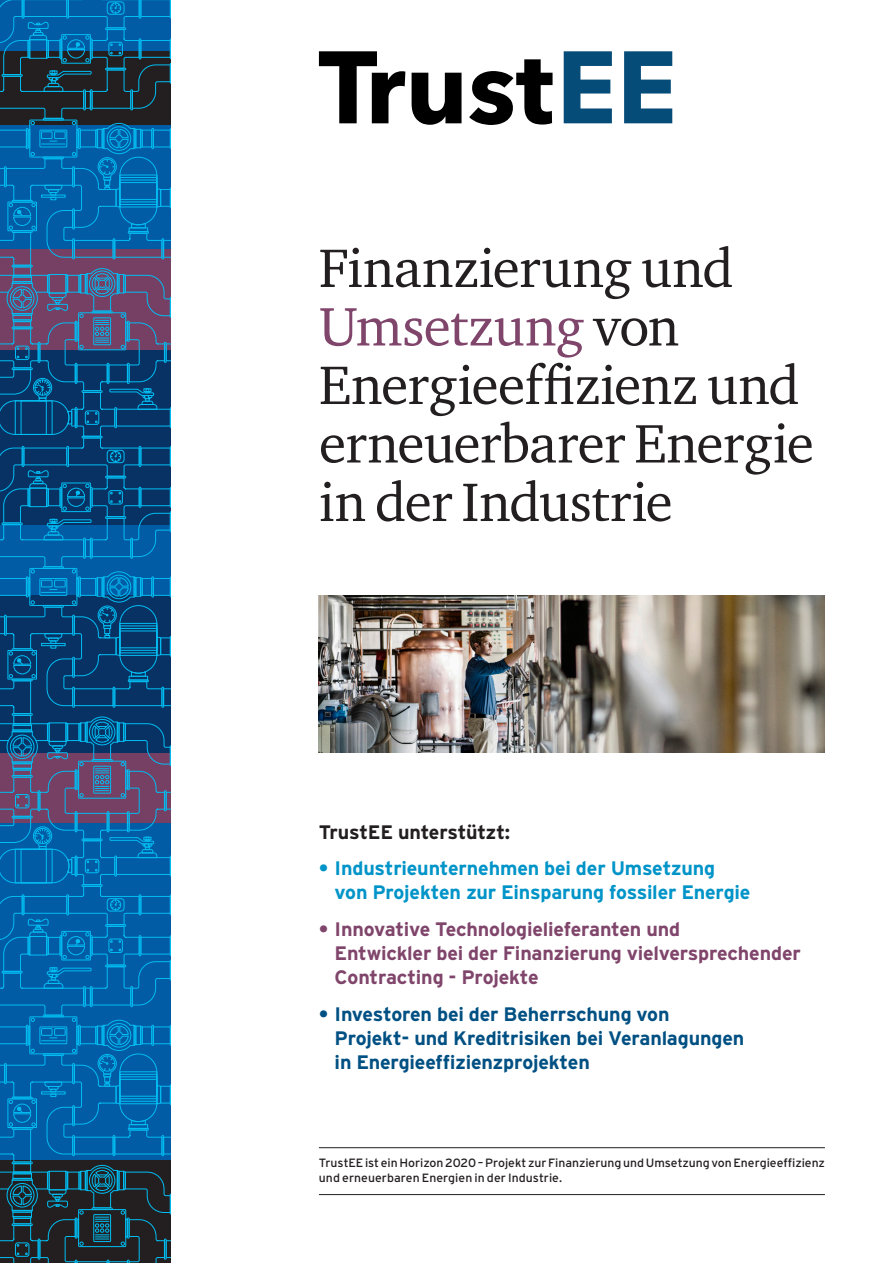
<style>
.page{position:relative;width:893px;height:1263px;background:#fff}
.page>*{position:absolute;margin:0;border:0;box-sizing:border-box;transform-origin:0 0}
.t1{font:55.5px/58.5px "Charter ITC Regu OS";letter-spacing:-.01em;color:#231f20}
.t2{font:700 19.5px/24px "Interstate";letter-spacing:-.01em;color:#80456b}
.t3{font:700 19.5px/24px "Interstate";letter-spacing:-.01em;color:#015083}
.t4{font:700 19.5px/24px "Interstate";letter-spacing:-.01em;color:#0094c8}
.t5{font:700 19.5px "Interstate";letter-spacing:-.015em;color:#231f20}
.t6{font:12px/15px "Interstate";color:#231f20}
.s1{color:#80456b}
</style>
<div class="page">
<svg style="left:319px;top:51px;width:86px;height:72px"></svg>
<svg style="left:412px;top:73px;width:49px;height:52px"></svg>
<svg style="left:469px;top:59px;width:84px;height:66px"></svg>
<svg style="left:564px;top:51px;width:48px;height:72px"></svg>
<svg style="left:624px;top:51px;width:48px;height:72px"></svg>
<svg style="left:0;top:0;width:171px;height:1263px;background:#145488"></svg>
<img style="left:319px;top:595px;width:506px;height:158px">
<hr style="left:319px;top:1194px;width:506px;height:1px;background:#231f20">
<hr style="left:319px;top:1147px;width:506px;height:1px;background:#231f20">
<h1 class="t1" style="left:319px;top:237px;width:496px">Finanzierung und<br><span class="s1">Umsetzung</span> von<br>Energieeffizienz und erneuerbarer Energie in der Industrie</h1>
<h2 class="t5" style="left:319px;top:821px;width:193px">TrustEE unterstützt:</h2>
<h2 class="t4" style="left:335px;top:856px;width:417px;text-indent:-16px">• Industrieunternehmen bei der Umsetzung von Projekten zur Einsparung fossiler Energie</h2>
<h2 class="t2" style="left:335px;top:917px;width:468px;text-indent:-16px">• Innovative Technologielieferanten und<br>Entwickler bei der Finanzierung vielversprechender<br>Contracting - Projekte</h2>
<h2 class="t3" style="left:335px;top:1002px;width:411px;text-indent:-16px">• Investoren bei der Beherrschung von<br>Projekt- und Kreditrisiken bei Veranlagungen in Energieeffizienzprojekten</h2>
<p class="t6" style="left:319px;top:1155px;width:508px">TrustEE ist ein Horizon 2020 – Projekt zur Finanzierung und Umsetzung von Energieeffizienz und erneuerbaren Energien in der Industrie.</p>
</div>
